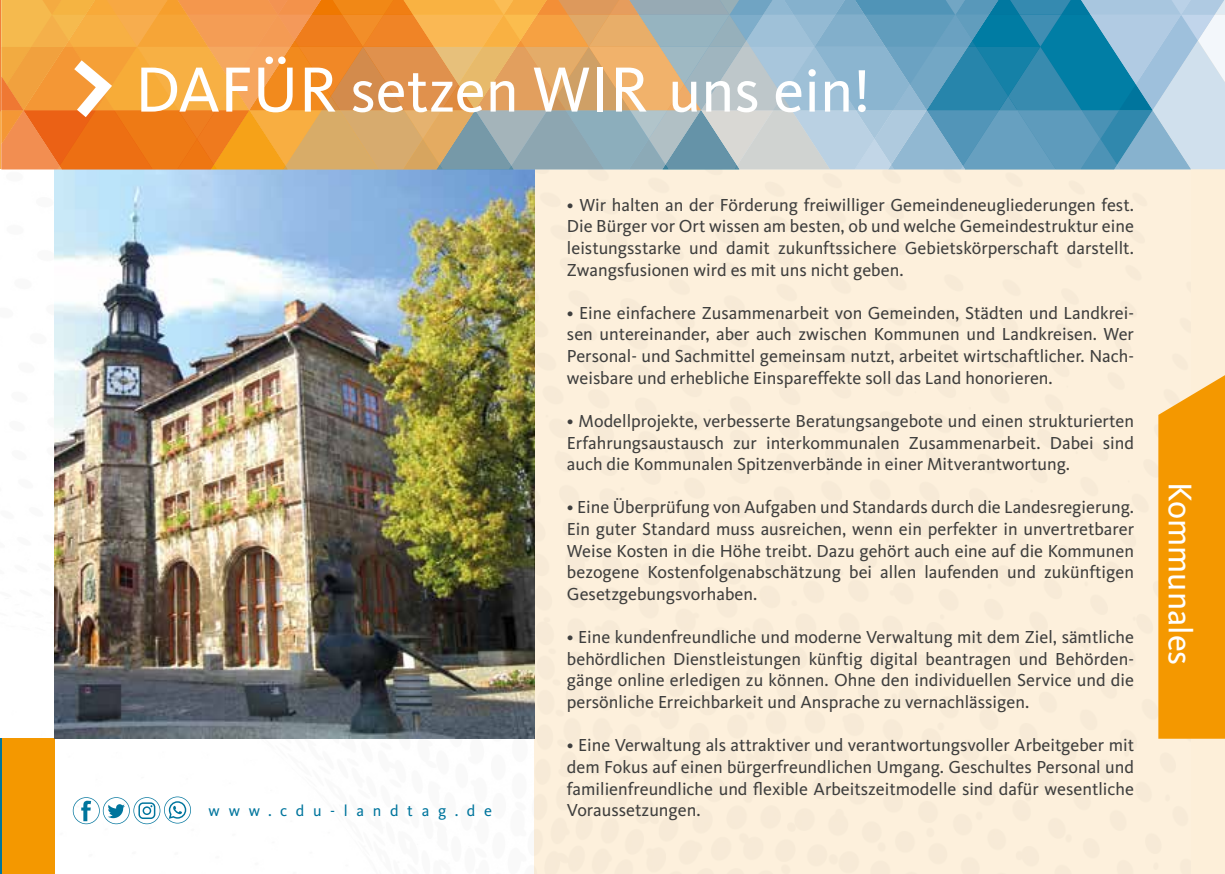
<style>
.page{position:relative;width:1225px;height:874px;background:#fff}
.page>*{position:absolute;margin:0;border:0;box-sizing:border-box;transform-origin:0 0}
.t1{font:62px "CDU Kievit";color:#fff}
.t2{font:34px "CDU Kievit";color:#fff}
.t3{font:18px/21.6px "CDU Kievit";color:#3f3f3e;text-align:justify}
.t4{font:16px "CDU Kievit";letter-spacing:.54em;color:#00759d}
.s1{font-size:66px}
</style>
<div class="page">
<img style="left:1px;top:169px;width:1189px;height:704px">
<div style="left:1px;top:738px;width:54px;height:135px;background:#f49800"></div>
<hr style="left:0;top:738px;width:1px;height:135px;background:#00759d">
<svg style="left:73px;top:796px;width:118px;height:27px"></svg>
<svg style="left:1158px;top:375px;width:67px;height:363px;background:#f49d0d"></svg>
<img style="left:55px;top:169px;width:479px;height:569px">
<svg style="left:0;top:0;width:1225px;height:169px;background:#b4a588"></svg>
<h1 class="t1" style="left:135px;top:56px;width:737px"><span class="s1">DAFÜR</span> setzen <span class="s1">WIR</span> uns ein!</h1>
<p class="t3" style="left:567px;top:194px;width:568px">• Wir halten an der Förderung freiwilliger Gemeindeneugliederungen fest.<br>Die Bürger vor Ort wissen am besten, ob und welche Gemeindestruktur eine leistungsstarke und damit zukunftssichere Gebietskörperschaft darstellt.<br>Zwangsfusionen wird es mit uns nicht geben.</p>
<p class="t3" style="left:567px;top:302px;width:568px">• Eine einfachere Zusammenarbeit von Gemeinden, Städten und Landkrei&shy;sen untereinander, aber auch zwischen Kommunen und Landkreisen. Wer Personal- und Sachmittel gemeinsam nutzt, arbeitet wirtschaftlicher. Nach&shy;weisbare und erhebliche Einspareffekte soll das Land honorieren.</p>
<p class="t3" style="left:567px;top:410px;width:568px">• Modellprojekte, verbesserte Beratungsangebote und einen strukturierten Erfahrungsaustausch zur interkommunalen Zusammenarbeit. Dabei sind auch die Kommunalen Spitzenverbände in einer Mitverantwortung.</p>
<p class="t3" style="left:567px;top:496px;width:568px">• Eine Überprüfung von Aufgaben und Standards durch die Landesregierung.<br>Ein guter Standard muss ausreichen, wenn ein perfekter in unvertretbarer Weise Kosten in die Höhe treibt. Dazu gehört auch eine auf die Kommunen bezogene Kostenfolgenabschätzung bei allen laufenden und zukünftigen Gesetzgebungsvorhaben.</p>
<p class="t3" style="left:567px;top:626px;width:568px">• Eine kundenfreundliche und moderne Verwaltung mit dem Ziel, sämtliche behördlichen Dienstleistungen künftig digital beantragen und Behörden&shy;gänge online erledigen zu können. Ohne den individuellen Service und die persönliche Erreichbarkeit und Ansprache zu vernachlässigen.</p>
<p class="t3" style="left:567px;top:734px;width:568px">• Eine Verwaltung als attraktiver und verantwortungsvoller Arbeitgeber mit dem Fokus auf einen bürgerfreundlichen Umgang. Geschultes Personal und familienfreundliche und flexible Arbeitszeitmodelle sind dafür wesentliche</p>
<p class="t4" style="left:209px;top:801px;width:285px">www.cdu-landtag.de</p>
<p class="t3" style="left:567px;top:799px;width:135px">Voraussetzungen.</p>
<h2 class="t2" style="left:1199px;top:481px;width:185px;rotate:90deg">Kommunales</h2>
</div>
